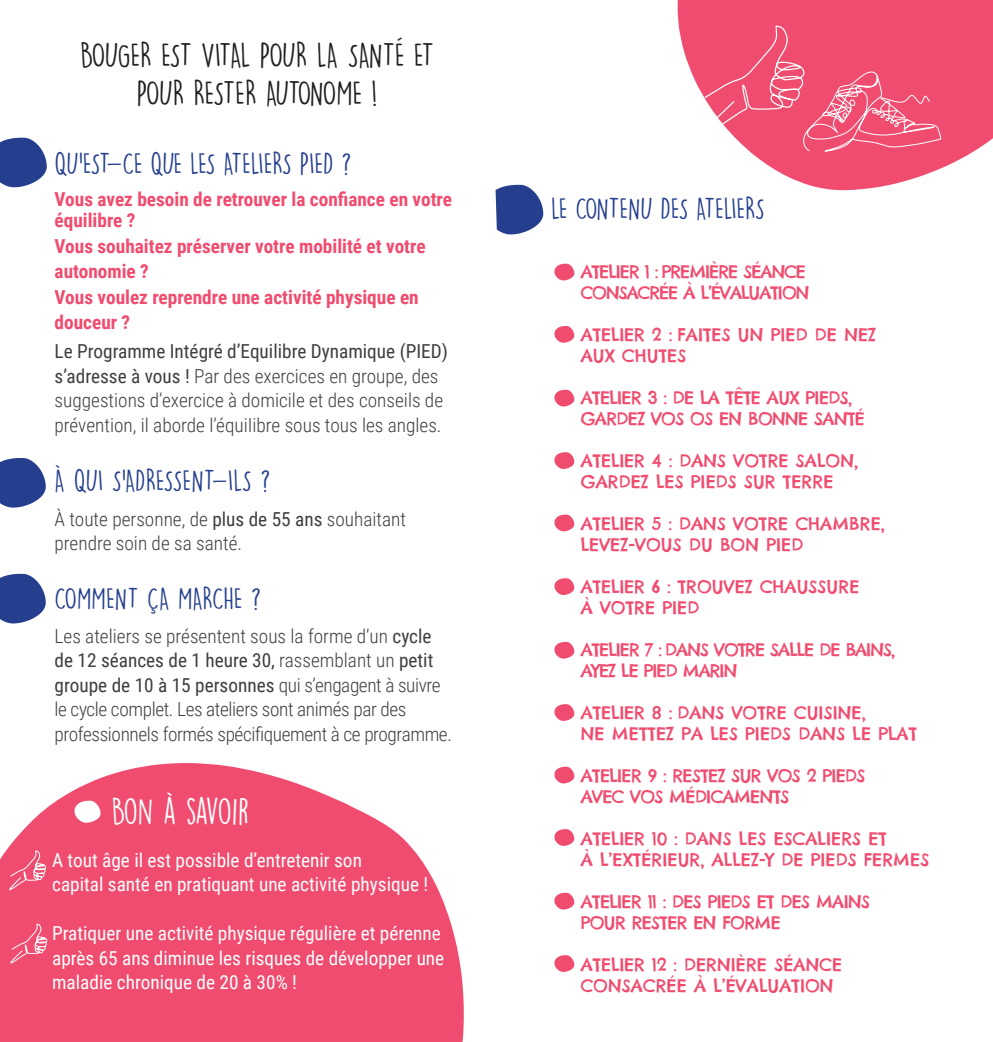
<style>
.page{position:relative;width:993px;height:1042px;background:#fff}
.page>*{position:absolute;margin:0;border:0;box-sizing:border-box;transform-origin:0 0}
.t1{font:33.25px "DK Lemon Yellow Sun";letter-spacing:-.05em;color:#fff}
.t2{font:31.5px/37.8px "DK Lemon Yellow Sun";letter-spacing:-.04em;color:#231f20;text-align:center}
.t3{font:28px "DK Lemon Yellow Sun";letter-spacing:-.015em;color:#253f8e}
.t4{font:28px "DK Lemon Yellow Sun";letter-spacing:-.045em;color:#253f8e}
.t5{font:300 19.25px/24.5px "Roboto Condensed";color:#3e3e3f}
.t6{font:300 19.25px/24.5px "Roboto Condensed";letter-spacing:-.02em;color:#3e3e3f}
.t7{font:19.25px/24.5px "Roboto Condensed";color:#fff}
.t8{font:700 19.25px/24.5px "Roboto Condensed";color:#f04c6f}
.t9{font:17.5px/21px "Chelsea Market";letter-spacing:-.01em;color:#f04c6f}
.t10{font:17.5px/21px "Chelsea Market";letter-spacing:-.04em;color:#f04c6f}
.t11{font:17.5px/21px "Chelsea Market";letter-spacing:-.06em;color:#f04c6f}
.s1{font-weight:400}
</style>
<div class="page">
<svg style="left:0;top:763px;width:464px;height:279px;background:#f26583"></svg>
<svg style="left:677px;top:0;width:315px;height:190px;fill:#f04c6f"></svg>
<svg style="left:0;top:138px;width:47px;height:49px;background:#475d9f"></svg>
<svg style="left:74px;top:801px;width:26px;height:22px"></svg>
<svg style="left:688px;top:25px;width:253px;height:127px;background:#f16382"></svg>
<svg style="left:0;top:458px;width:46px;height:49px;background:#475d9f"></svg>
<svg style="left:0;top:574px;width:46px;height:49px;background:#475d9f"></svg>
<svg style="left:495px;top:185px;width:48px;height:49px;background:#4a5fa1"></svg>
<svg style="left:554px;top:264px;width:20px;height:16px"></svg>
<svg style="left:554px;top:642px;width:20px;height:16px"></svg>
<svg style="left:554px;top:326px;width:20px;height:17px"></svg>
<svg style="left:554px;top:704px;width:20px;height:17px"></svg>
<svg style="left:554px;top:390px;width:20px;height:16px"></svg>
<svg style="left:554px;top:767px;width:20px;height:16px"></svg>
<svg style="left:554px;top:452px;width:20px;height:17px"></svg>
<svg style="left:554px;top:829px;width:20px;height:17px"></svg>
<svg style="left:554px;top:514px;width:20px;height:17px"></svg>
<svg style="left:554px;top:893px;width:20px;height:16px"></svg>
<svg style="left:554px;top:578px;width:20px;height:17px"></svg>
<svg style="left:554px;top:955px;width:20px;height:17px"></svg>
<svg style="left:5px;top:850px;width:42px;height:43px;background:#f16180"></svg>
<svg style="left:6px;top:924px;width:42px;height:42px;background:#f16180"></svg>
<h2 class="t2" style="left:80px;top:36px;width:355px">BOUGER EST VITAL POUR LA SANTÉ ET<br>POUR RESTER AUTONOME !</h2>
<h3 class="t4" style="left:55px;top:146px;width:298px">QU’EST-CE QUE LES ATELIERS PIED ?</h3>
<p class="t8" style="left:55px;top:188px;width:399px;line-height:21px">Vous avez besoin de retrouver la confiance en votre équilibre ?</p>
<p class="t8" style="left:55px;top:233px;width:372px">Vous souhaitez préserver votre mobilité et votre autonomie ?</p>
<p class="t8" style="left:55px;top:284px;width:365px">Vous voulez reprendre une activité physique en douceur ?</p>
<p class="t5" style="left:55px;top:338px;width:394px"><span class="s1">Le Programme Intégré d’Equilibre Dynamique (PIED) s’adresse à vous !</span> Par des exercices en groupe, des suggestions d’exercice à domicile et des conseils de prévention, il aborde l’équiIibre sous tous les angles.</p>
<h3 class="t3" style="left:55px;top:464px;width:217px">À QUI S’ADRESSENT-ILS ?</h3>
<p class="t5" style="left:55px;top:506px;width:353px">À toute personne, de <span class="s1">plus de 55 ans</span> souhaitant prendre soin de sa santé.</p>
<h3 class="t3" style="left:55px;top:581px;width:208px">COMMENT ÇA MARCHE ?</h3>
<p class="t6" style="left:55px;top:623px;width:399px">Les ateliers se présentent sous la forme d’un <span class="s1">cycle de 12 séances de 1 heure 30,</span> rassemblant un <span class="s1">petit groupe de 10 à 15 personnes</span> qui s’engagent à suivre le cycle complet. Les ateliers sont animés par des professionnels formés spécifiquement à ce programme.</p>
<h1 class="t1" style="left:111px;top:791px;width:139px">BON À SAVOIR</h1>
<p class="t7" style="left:52px;top:847px;width:377px">A tout âge il est possible d’entretenir son<br>capital santé en pratiquant une activité physique !</p>
<p class="t7" style="left:52px;top:920px;width:393px">Pratiquer une activité physique régulière et pérenne après 65 ans diminue les risques de développer une maladie chronique de 20 à 30% !</p>
<h3 class="t3" style="left:551px;top:192px;width:215px">LE CONTENU DES ATELIERS</h3>
<p class="t11" style="left:580px;top:261px;width:230px">ATELIER 1 : PREMIÈRE SÉANCE<br>CONSACRÉE À L’ÉVALUATION</p>
<p class="t9" style="left:580px;top:324px;width:297px">ATELIER 2 : FAITES UN PIED DE NEZ<br>AUX CHUTES</p>
<p class="t10" style="left:580px;top:387px;width:286px">ATELIER 3 : DE LA TÊTE AUX PIEDS,<br>GARDEZ VOS OS EN BONNE SANTÉ</p>
<p class="t9" style="left:580px;top:450px;width:279px">ATELIER 4 : DANS VOTRE SALON,<br>GARDEZ LES PIEDS SUR TERRE</p>
<p class="t9" style="left:580px;top:513px;width:305px">ATELIER 5 : DANS VOTRE CHAMBRE,<br>LEVEZ-VOUS DU BON PIED</p>
<p class="t9" style="left:580px;top:576px;width:280px">ATELIER 6 : TROUVEZ CHAUSSURE<br>À VOTRE PIED</p>
<p class="t11" style="left:580px;top:639px;width:316px">ATELIER 7 : DANS VOTRE SALLE DE BAINS,<br>AYEZ LE PIED MARIN</p>
<p class="t9" style="left:580px;top:702px;width:338px">ATELIER 8 : DANS VOTRE CUISINE,<br>NE METTEZ PA LES PIEDS DANS LE PLAT</p>
<p class="t10" style="left:580px;top:765px;width:286px">ATELIER 9 : RESTEZ SUR VOS 2 PIEDS<br>AVEC VOS MÉDICAMENTS</p>
<p class="t9" style="left:580px;top:828px;width:350px">ATELIER 10 : DANS LES ESCALIERS ET<br>À L’EXTÉRIEUR, ALLEZ-Y DE PIEDS FERMES</p>
<p class="t10" style="left:580px;top:891px;width:291px">ATELIER 11 : DES PIEDS ET DES MAINS<br>POUR RESTER EN FORME</p>
<p class="t9" style="left:580px;top:954px;width:263px">ATELIER 12 : DERNIÈRE SÉANCE<br>CONSACRÉE À L’ÉVALUATION</p>
</div>
